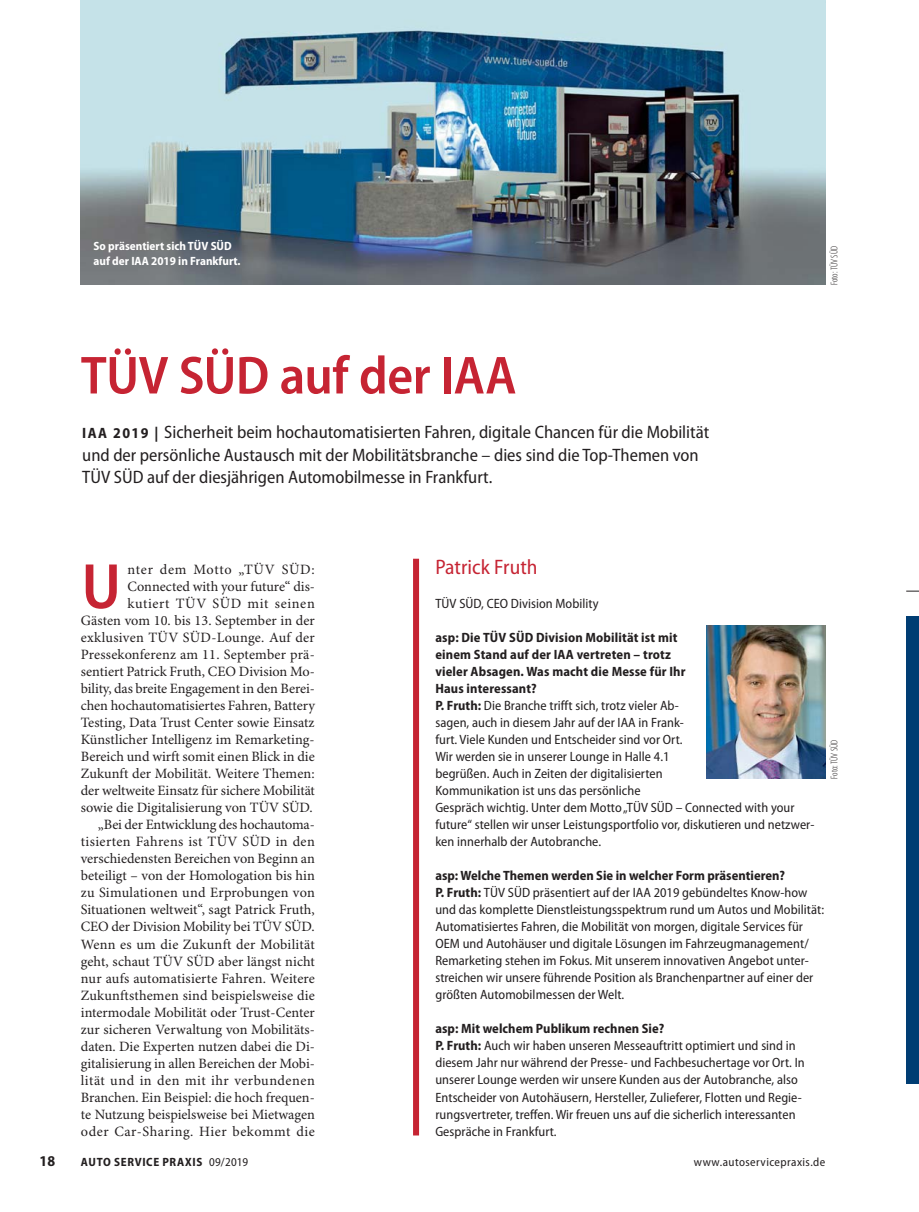
<style>
.page{position:relative;width:919px;height:1212px;background:#fff}
.page>*{position:absolute;margin:0;border:0;box-sizing:border-box;transform-origin:0 0}
.t1{font:600 semi-condensed 64.65px "Myriad Pro";color:#c62433}
.t2{font:600 semi-condensed 54px "Myriad Pro";letter-spacing:-.01em;color:#c62433}
.t3{font:semi-condensed 21px "Myriad Pro";letter-spacing:.005em;color:#c62433}
.t4{font:semi-condensed 18px/22.5px "Myriad Pro";color:#231f20}
.t5{font:700 semi-condensed 15px "Myriad Pro";color:#231f20}
.t6{font:14.25px/17px "Minion Pro";color:#231f20;text-align:right}
.t7{font:semi-condensed 13.5px/17px "Myriad Pro";letter-spacing:.005em;color:#231f20}
.t8{font:700 semi-condensed 12px/15px "Myriad Pro";color:#fff}
.t9{font:700 semi-condensed 12px "Myriad Pro";letter-spacing:.055em;color:#231f20}
.t10{font:semi-condensed 12px "Myriad Pro";letter-spacing:.035em;color:#231f20}
.t11{font:300 condensed 9.75px "Myriad Pro";color:#231f20}
.s1{font-weight:700;font-size:15px}
.s2{font-weight:700}
.s3{font-weight:400}
</style>
<div class="page">
<img style="left:81px;top:0;width:744px;height:285px">
<img style="left:706px;top:625px;width:119px;height:154px">
<div style="left:413px;top:559px;width:6px;height:576px;background:#c62433"></div>
<svg style="left:906px;top:591px;width:12px;height:1px"></svg>
<div style="left:906px;top:617px;width:12px;height:467px;background:#003d73"></div>
<p class="t8" style="left:94px;top:239px;width:148px">So präsentiert sich TÜV SÜD auf der IAA 2019 in Frankfurt.</p>
<h2 class="t2" style="left:81px;top:343px;width:437px">TÜV SÜD auf der IAA</h2>
<p class="t4" style="left:82px;top:423px;width:628px"><span class="s1">IAA 2019 |</span> Sicherheit beim hochautomatisierten Fahren, digitale Chancen für die Mobilität und der persönliche Austausch mit der Mobilitätsbranche – dies sind die Top-Themen von<br>TÜV SÜD auf der diesjährigen Automobilmesse in Frankfurt.</p>
<p class="t11" style="left:828px;top:285px;width:40px;rotate:-90deg">Foto: TÜV SÜD</p>
<p class="t6" style="left:81px;top:562px;width:236px">nter dem Motto „TÜV SÜD:<br>Connected with your future“ dis-<br>kutiert TÜV SÜD mit seinen<br>Gästen vom 10. bis 13. September in der exklusiven TÜV SÜD-Lounge. Auf der Pressekonferenz am 11. September prä&shy;sentiert Patrick Fruth, CEO Division Mo&shy;bility, das breite Engagement in den Berei&shy;chen hochautomatisiertes Fahren, Battery Testing, Data Trust Center sowie Einsatz Künstlicher Intelligenz im Remarketing-Bereich und wirft somit einen Blick in die Zukunft der Mobilität. Weitere Themen: der weltweite Einsatz für sichere Mobilität sowie die Digitalisierung von TÜV SÜD. „Bei der Entwicklung des hochautoma&shy;tisierten Fahrens ist TÜV SÜD in den verschiedensten Bereichen von Beginn an beteiligt – von der Homologation bis hin zu Simulationen und Erprobungen von Situationen weltweit“, sagt Patrick Fruth, CEO der Division Mobility bei TÜV SÜD.<br>Wenn es um die Zukunft der Mobilität geht, schaut TÜV SÜD aber längst nicht nur aufs automatisierte Fahren. Weitere Zukunftsthemen sind beispielsweise die intermodale Mobilität oder Trust-Center zur sicheren Verwaltung von Mobilitäts&shy;daten. Die Experten nutzen dabei die Di&shy;gitalisierung in allen Bereichen der Mobi&shy;lität und in den mit ihr verbundenen Branchen. Ein Beispiel: die hoch frequen&shy;te Nutzung beispielsweise bei Mietwagen oder Car-Sharing. Hier bekommt die</p>
<h1 class="t1" style="left:81px;top:548px;width:41px">U</h1>
<h3 class="t3" style="left:435px;top:559px;width:104px">Patrick Fruth</h3>
<p class="t7" style="left:435px;top:596px;width:165px">TÜV SÜD, CEO Division Mobility</p>
<p class="t7" style="left:435px;top:630px;width:380px"><span class="s2">asp: Die TÜV SÜD Division Mobilität ist mit<br>einem Stand auf der IAA vertreten – trotz<br>vieler Absagen. Was macht die Messe für Ihr<br>Haus interessant?<br>P. Fruth:</span> Die Branche trifft sich, trotz vieler Ab-<br>sagen, auch in diesem Jahr auf der IAA in Frank-<br>furt. Viele Kunden und Entscheider sind vor Ort.<br>Wir werden sie in unserer Lounge in Halle 4.1<br>begrüßen. Auch in Zeiten der digitalisierten<br>Kommunikation ist uns das persönliche<br>Gespräch wichtig. Unter dem Motto „TÜV SÜD – Connected with your future“ stellen wir unser Leistungsportfolio vor, diskutieren und netzwer&shy;ken innerhalb der Autobranche.</p>
<p class="t7" style="left:435px;top:869px;width:390px"><span class="s2">asp: Welche Themen werden Sie in welcher Form präsentieren?<br>P. Fruth:</span> TÜV SÜD präsentiert auf der IAA 2019 gebündeltes Know-how und das komplette Dienstleistungsspektrum rund um Autos und Mobilität:<br>Automatisiertes Fahren, die Mobilität von morgen, digitale Services für OEM und Autohäuser und digitale Lösungen im Fahrzeugmanagement/ Remarketing stehen im Fokus. Mit unserem innovativen Angebot unter&shy;streichen wir unsere führende Position als Branchenpartner auf einer der größten Automobilmessen der Welt.</p>
<p class="t7" style="left:435px;top:1022px;width:371px"><span class="s2">asp: Mit welchem Publikum rechnen Sie?<br>P. Fruth:</span> Auch wir haben unseren Messeauftritt optimiert und sind in diesem Jahr nur während der Presse- und Fachbesuchertage vor Ort. In unserer Lounge werden wir unsere Kunden aus der Autobranche, also Entscheider von Autohäusern, Hersteller, Zulieferer, Flotten und Regie&shy;rungsvertreter, treffen. Wir freuen uns auf die sicherlich interessanten Gespräche in Frankfurt.</p>
<p class="t11" style="left:828px;top:779px;width:40px;rotate:-90deg">Foto: TÜV SÜD</p>
<p class="t5" style="left:39px;top:1155px;width:17px">18</p>
<p class="t9" style="left:81px;top:1157px;width:169px">AUTO SERVICE PRAXIS <span class="s3">09/2019</span></p>
<p class="t10" style="left:693px;top:1157px;width:133px">www.autoservicepraxis.de</p>
</div>
